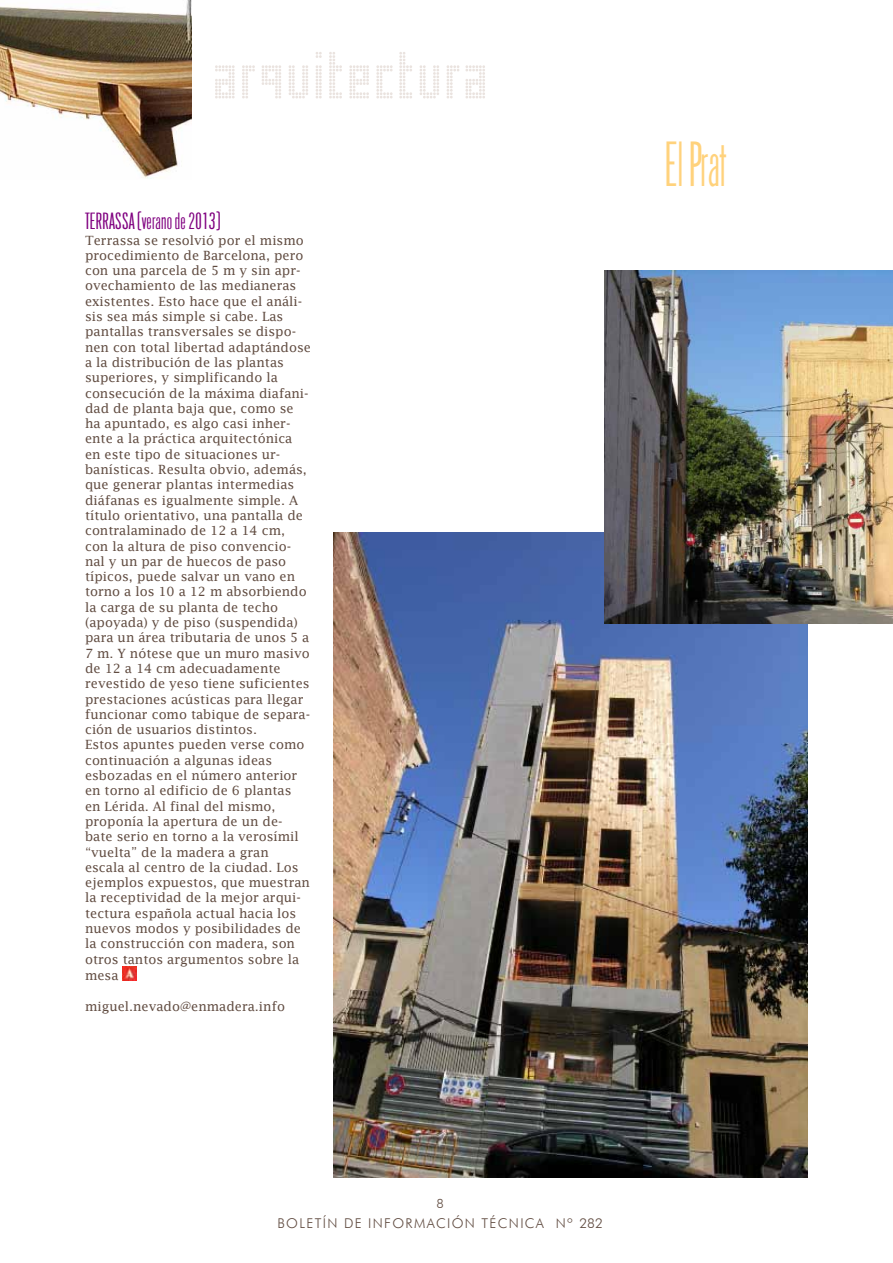
<style>
.page{position:relative;width:893px;height:1263px;background:#fff}
.page>*{position:absolute;margin:0;border:0;box-sizing:border-box;transform-origin:0 0}
.t1{font:67.5px "Pop Led";color:#eae3df}
.t2{font:57px "Arizona";color:#ffd27c;scale:.8 1}
.t3{font:21px "Arizona";color:#800080}
.t4{font:300 13.5px "Futura BT";letter-spacing:.1em;color:#604b40}
.t5{font:12.75px/15.3px "Lucida Fax";color:#604b40}
.t6{font:300 12.75px "Futura BT";color:#604b40}
</style>
<div class="page">
<img style="left:0;top:0;width:191px;height:179px">
<img style="left:123px;top:966px;width:13px;height:14px">
<img style="left:333px;top:533px;width:475px;height:645px">
<img style="left:604px;top:271px;width:289px;height:352px">
<h1 class="t1" style="left:215px;top:38px;width:279px">arquitectura</h1>
<h3 class="t3" style="left:85px;top:209px;width:137px">TERRASSA (verano de 2013)</h3>
<p class="t5" style="left:85px;top:232px;width:227px">Terrassa se resolvió por el mismo procedimiento de Barcelona, pero con una parcela de 5 m y sin apr&shy;ovechamiento de las medianeras existentes. Esto hace que el análi&shy;sis sea más simple si cabe. Las pantallas transversales se dispo&shy;nen con total libertad adaptándose a la distribución de las plantas superiores, y simplificando la consecución de la máxima diafani&shy;dad de planta baja que, como se ha apuntado, es algo casi inher&shy;ente a la práctica arquitectónica en este tipo de situaciones ur&shy;banísticas. Resulta obvio, además, que generar plantas intermedias diáfanas es igualmente simple. A título orientativo, una pantalla de contralaminado de 12 a 14 cm, con la altura de piso convencio&shy;nal y un par de huecos de paso típicos, puede salvar un vano en torno a los 10 a 12 m absorbiendo la carga de su planta de techo (apoyada) y de piso (suspendida) para un área tributaria de unos 5 a<br>7 m. Y nótese que un muro masivo de 12 a 14 cm adecuadamente revestido de yeso tiene suficientes prestaciones acústicas para llegar funcionar como tabique de separa&shy;ción de usuarios distintos.<br>Estos apuntes pueden verse como continuación a algunas ideas esbozadas en el número anterior en torno al edificio de 6 plantas<br>en Lérida. Al final del mismo, proponía la apertura de un de&shy;bate serio en torno a la verosímil “vuelta” de la madera a gran escala al centro de la ciudad. Los ejemplos expuestos, que muestran la receptividad de la mejor arqui&shy;tectura española actual hacia los nuevos modos y posibilidades de la construcción con madera, son otros tantos argumentos sobre la</p>
<p class="t5" style="left:85px;top:968px;width:35px">mesa</p>
<p class="t5" style="left:85px;top:998px;width:201px">miguel.nevado@enmadera.info</p>
<h2 class="t2" style="left:665px;top:130px;width:78px">El Prat</h2>
<p class="t6" style="left:436px;top:1195px;width:9px">8</p>
<p class="t4" style="left:277px;top:1215px;width:327px">BOLETÍN DE INFORMACIÓN TÉCNICA Nº 282</p>
</div>
